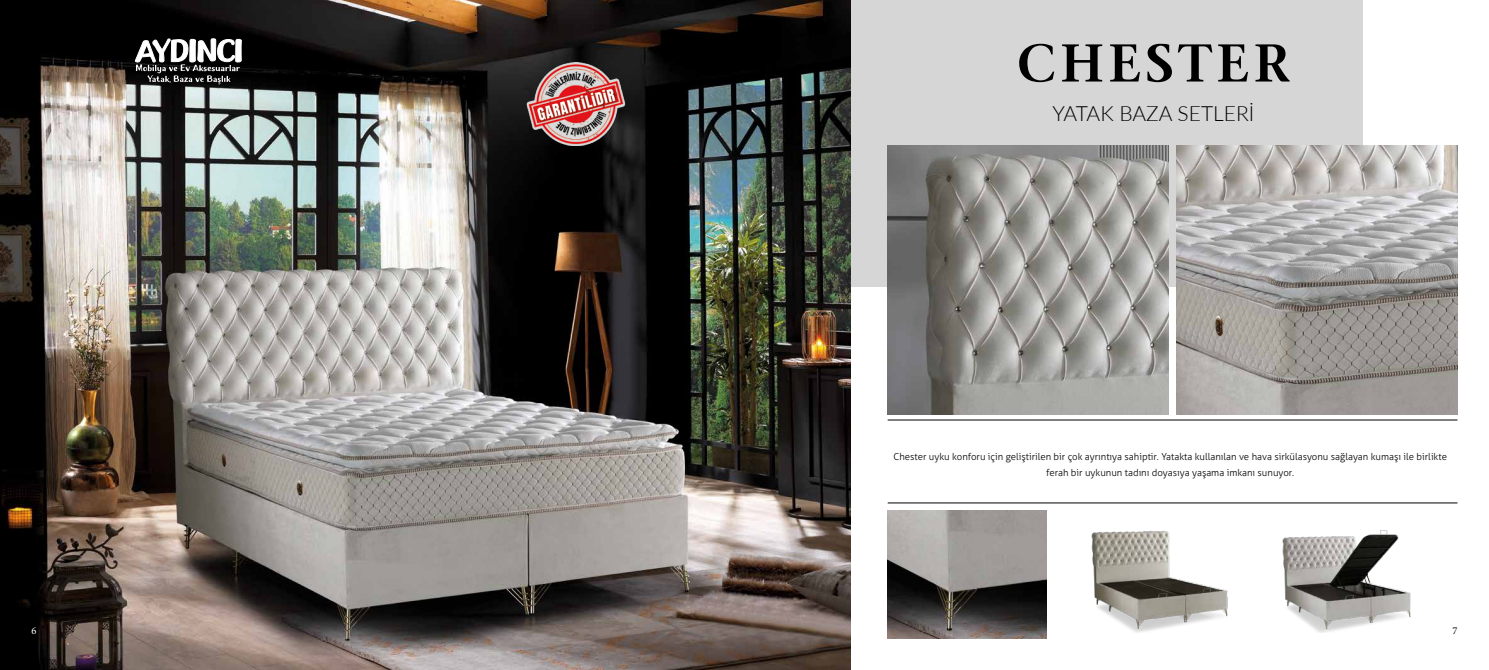
<style>
.page{position:relative;width:1489px;height:670px;background:#fff}
.page>*{position:absolute;margin:0;border:0;box-sizing:border-box;transform-origin:0 0}
.t1{font:52.5px "Air Serif Bold T.";letter-spacing:.075em;color:#000}
.t2{font:300 21px "Lato";color:#000}
.t3{font:10.5px "Minion Pro";color:#fff}
.t4{font:10.5px "Minion Pro";color:#000}
.t5{font:300 9.62px/15.8px "Aller";color:#000;text-align:center}
</style>
<div class="page">
<div style="left:850px;top:0;width:512px;height:286px;background:#d6d6d6"></div>
<img style="left:887px;top:510px;width:159px;height:128px">
<img style="left:1091px;top:530px;width:137px;height:102px">
<img style="left:1282px;top:530px;width:129px;height:102px">
<img style="left:0;top:0;width:850px;height:670px">
<hr style="left:887px;top:420px;width:570px;height:1px;background:#000">
<hr style="left:887px;top:502px;width:570px;height:1px;background:#000">
<img style="left:887px;top:145px;width:281px;height:269px">
<img style="left:1176px;top:145px;width:281px;height:269px">
<img style="left:526px;top:63px;width:100px;height:82px">
<svg style="left:135px;top:38px;width:107px;height:46px"></svg>
<h1 class="t1" style="left:1016px;top:30px;width:274px">CHESTER</h1>
<h2 class="t2" style="left:1052px;top:99px;width:203px">YATAK BAZA SETLERİ</h2>
<p class="t5" style="left:893px;top:449px;width:555px">Chester uyku konforu için geliştirilen bir çok ayrıntıya sahiptir. Yatakta kullanılan ve hava sirkülasyonu sağlayan kumaşı ile birlikte ferah bir uykunun tadını doyasıya yaşama imkanı sunuyor.</p>
<p class="t3" style="left:32px;top:624px;width:7px">6</p>
<p class="t4" style="left:1452px;top:624px;width:7px">7</p>
</div>
